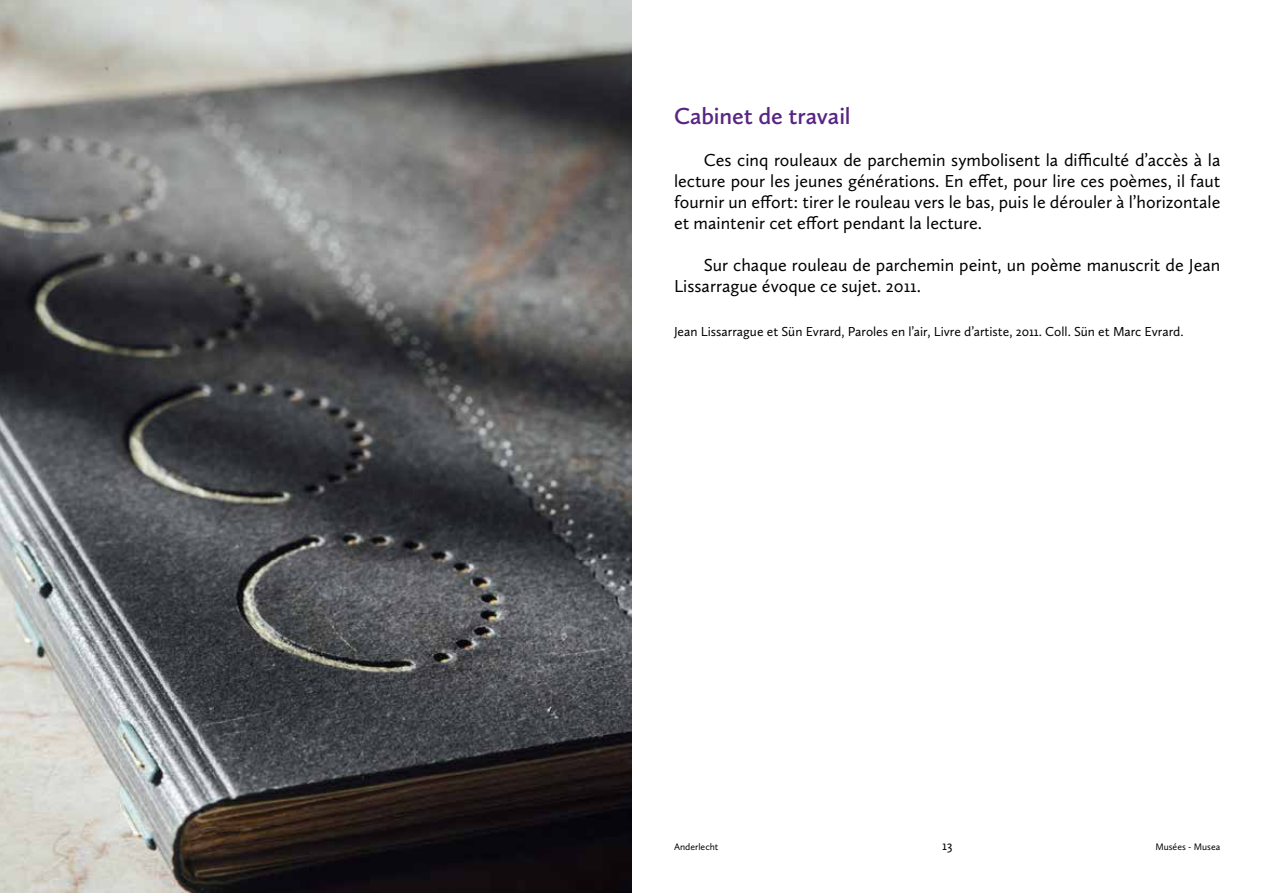
<style>
.page{position:relative;width:1263px;height:893px;background:#fff}
.page>*{position:absolute;margin:0;border:0;box-sizing:border-box;transform-origin:0 0}
.t1{font:600 24px "Calluna Sans";letter-spacing:-.005em;color:#582583}
.t2{font:18px/21px "Calluna Sans";color:#000;text-align:justify}
.t3{font:13.5px "Calluna Sans";color:#000}
.t4{font:9.75px "Calluna Sans";color:#000}
</style>
<div class="page">
<hr style="left:631px;top:0;width:1px;height:893px;background:#234f63">
<img style="left:0;top:0;width:631px;height:893px">
<h1 class="t1" style="left:674px;top:102px;width:178px">Cabinet de travail</h1>
<p class="t2" style="left:674px;top:150px;width:548px;text-indent:30px">Ces cinq rouleaux de parchemin symbolisent la difficulté d’accès à la lecture pour les jeunes générations. En effet, pour lire ces poèmes, il faut fournir un effort : tirer le rouleau vers le bas, puis le dérouler à l’horizontale et maintenir cet effort pendant la lecture.</p>
<p class="t2" style="left:674px;top:255px;width:548px;text-indent:30px">Sur chaque rouleau de parchemin peint, un poème manuscrit de Jean<br>Lissarrague évoque ce sujet. 2011.</p>
<p class="t3" style="left:674px;top:323px;width:511px">Jean Lissarrague et Sün Evrard, Paroles en l’air, Livre d’artiste, 2011. Coll. Sün et Marc Evrard.</p>
<p class="t4" style="left:674px;top:841px;width:46px">Anderlecht</p>
<p class="t3" style="left:942px;top:838px;width:12px">13</p>
<p class="t4" style="left:1155px;top:841px;width:67px">Musées - Musea</p>
</div>
